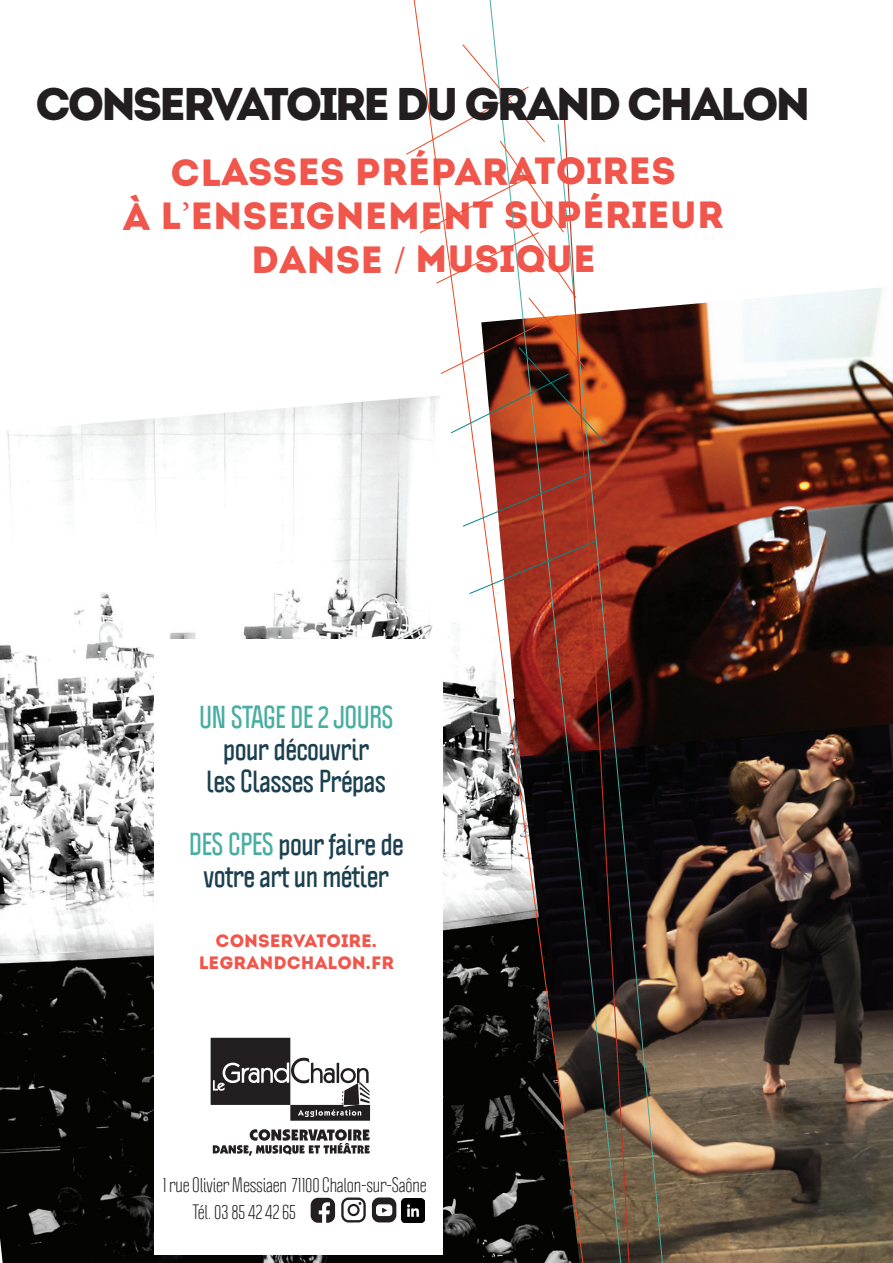
<style>
.page{position:relative;width:893px;height:1263px;background:#fff}
.page>*{position:absolute;margin:0;border:0;box-sizing:border-box;transform-origin:0 0}
.TITRE_1{font:45.75px "Intro";letter-spacing:-.08em;color:#231f20}
.TITRE_1-2{font:37.8px/43.8px "Intro";letter-spacing:-.005em;color:#f0564b;text-align:center}
.t1{font:700 27.9px/31.8px "Politica";letter-spacing:-.02em;color:#1b4050;text-align:center}
.t2{font:700 27.9px "Politica";letter-spacing:-.02em;color:#48aea2}
.t3{font:18.3px "Politica";letter-spacing:-.01em;color:#231f20}
.t4{font:17.85px/21.9px "Intro";color:#f0564b;text-align:center}
.s1{font-family:"Minion Pro"}
.s2{color:#48aea2}
</style>
<div class="page">
<img style="left:672px;top:757px;width:221px;height:506px">
<img style="left:672px;top:287px;width:221px;height:470px">
<img style="left:0;top:398px;width:406px;height:865px">
<div style="left:155px;top:639px;width:288px;height:616px;background:#fff"></div>
<svg style="left:213px;top:1129px;width:157px;height:27px"></svg>
<svg style="left:211px;top:1038px;width:159px;height:83px"></svg>
<svg style="left:372px;top:1197px;width:24px;height:25px"></svg>
<svg style="left:341px;top:1197px;width:25px;height:25px"></svg>
<svg style="left:311px;top:1198px;width:24px;height:25px"></svg>
<svg style="left:406px;top:0;width:77px;height:1263px"></svg>
<svg style="left:483px;top:0;width:189px;height:1263px"></svg>
<svg style="left:405px;top:44px;width:202px;height:401px"></svg>
<svg style="left:462px;top:473px;width:126px;height:54px"></svg>
<svg style="left:468px;top:541px;width:127px;height:54px"></svg>
<img style="left:401px;top:1199px;width:24px;height:23px">
<p class="TITRE_1" style="left:35px;top:77px;width:777px">CONSERVATOIRE DU GRAND CHALON</p>
<p class="TITRE_1-2" style="left:123px;top:150px;width:602px">CLASSES PRÉPARATOIRES<br>À L<span class="s1">’</span>ENSEIGNEMENT SUPÉRIEUR<br>DANSE <span class="s1">/</span> MUSIQUE</p>
<p class="t2" style="left:199px;top:699px;width:196px">UN STAGE DE 2 JOURS</p>
<p class="t1" style="left:206px;top:733px;width:181px">pour découvrir les Classes Prépas</p>
<p class="t1" style="left:189px;top:828px;width:216px"><span class="s2">DES CPES</span> pour faire de votre art un métier</p>
<p class="t4" style="left:199px;top:930px;width:197px">CONSERVATOIRE.<br>LEGRANDCHALON.FR</p>
<p class="t3" style="left:163px;top:1173px;width:266px">1 rue Olivier Messiaen 71100 Chalon-sur-Saône</p>
<p class="t3" style="left:193px;top:1200px;width:105px">Tél. 03 85 42 42 65</p>
</div>
